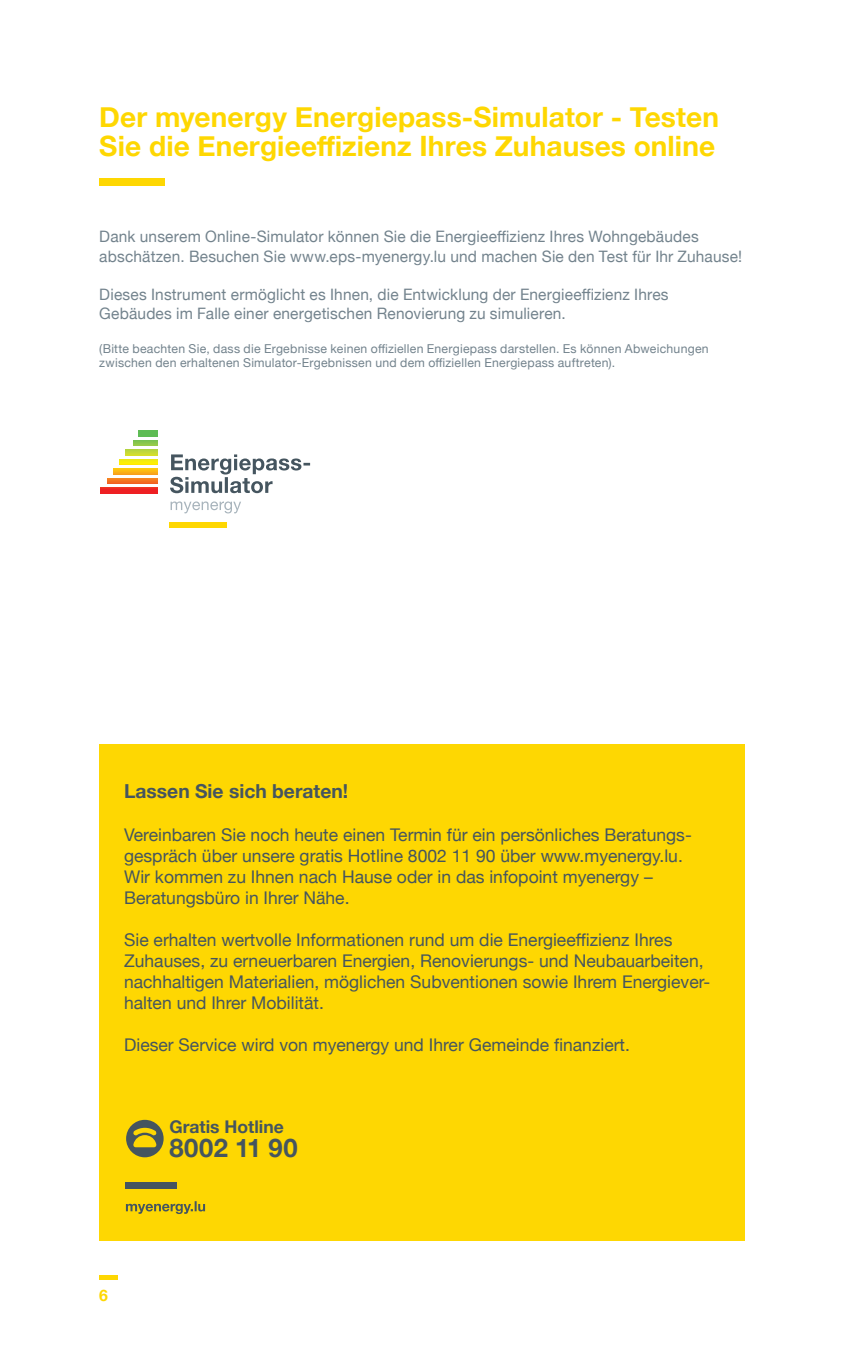
<style>
.page{position:relative;width:844px;height:1365px;background:#fff}
.page>*{position:absolute;margin:0;border:0;box-sizing:border-box;transform-origin:0 0}
.t1{font:700 28px/29.8px "Helvetica Neue";letter-spacing:.005em;color:#fed702}
.t2{font:700 25.55px "Helvetica Neue";letter-spacing:.025em;color:#45555f}
.soustitre_D_9{font:700 19.25px "Helvetica Neue";color:#45555f}
.texte_D_13_enumerati{font:17.5px/21px "Helvetica Neue";color:#45555f}
.t3{font:700 17.5px "Helvetica Neue";color:#45555f}
.t4{font:15.75px/19.2px "Helvetica Neue";letter-spacing:.01em;color:#73838d}
.t5{font:700 15.75px "Helvetica Neue";color:#fed702}
.texte_7{font:12.25px/14px "Helvetica Neue";letter-spacing:.02em;color:#73838d}
</style>
<div class="page">
<hr style="left:99px;top:1275px;width:19px;height:4px;background:#fed702">
<div style="left:99px;top:178px;width:66px;height:8px;background:#fed702"></div>
<div style="left:99px;top:744px;width:645px;height:496px;background:#fed702"></div>
<div style="left:126px;top:1119px;width:37px;height:38px;background:#45555f;border-radius:50%"></div>
<svg style="left:133px;top:1127px;width:24px;height:20px"></svg>
<svg style="left:126px;top:1201px;width:79px;height:12px"></svg>
<div style="left:125px;top:1182px;width:52px;height:6px;background:#45555f"></div>
<svg style="left:170px;top:501px;width:71px;height:12px"></svg>
<svg style="left:170px;top:454px;width:140px;height:39px"></svg>
<div style="left:169px;top:521px;width:58px;height:6px;background:#fed702"></div>
<div style="left:100px;top:487px;width:57px;height:6px;background:#ee1f23"></div>
<div style="left:114px;top:468px;width:43px;height:6px;background:#fcb913"></div>
<div style="left:126px;top:449px;width:31px;height:6px;background:#c2d839"></div>
<div style="left:139px;top:430px;width:18px;height:6px;background:#5ebc55"></div>
<div style="left:107px;top:478px;width:50px;height:6px;background:#f37221"></div>
<div style="left:120px;top:459px;width:37px;height:6px;background:#f8ee08"></div>
<div style="left:133px;top:440px;width:24px;height:6px;background:#88c64c"></div>
<p class="t1" style="left:99px;top:102px;width:621px">Der myenergy Energiepass-Simulator - Testen<br>Sie die Energieeffizienz Ihres Zuhauses online</p>
<p class="t4" style="left:99px;top:228px;width:644px">Dank unserem Online-Simulator können Sie die Energieeffizienz Ihres Wohngebäudes abschätzen. Besuchen Sie www.eps-myenergy.lu und machen Sie den Test für Ihr Zuhause!</p>
<p class="t4" style="left:99px;top:286px;width:570px">Dieses Instrument ermöglicht es Ihnen, die Entwicklung der Energieeffizienz Ihres<br>Gebäudes im Falle einer energetischen Renovierung zu simulieren.</p>
<p class="texte_7" style="left:99px;top:342px;width:610px">(Bitte beachten Sie, dass die Ergebnisse keinen offiziellen Energiepass darstellen. Es können Abweichungen zwischen den erhaltenen Simulator-Ergebnissen und dem offiziellen Energiepass auftreten).</p>
<p class="soustitre_D_9" style="left:124px;top:776px;width:225px">Lassen Sie sich beraten!</p>
<p class="texte_D_13_enumerati" style="left:124px;top:824px;width:569px">Vereinbaren Sie noch heute einen Termin für ein persönliches Beratungs&shy;gespräch über unsere gratis Hotline 8002 11 90 über www.myenergy.lu.<br>Wir kommen zu Ihnen nach Hause oder in das infopoint myenergy – Beratungsbüro in Ihrer Nähe.</p>
<p class="texte_D_13_enumerati" style="left:124px;top:929px;width:587px">Sie erhalten wertvolle Informationen rund um die Energieeffizienz Ihres Zuhauses, zu erneuerbaren Energien, Renovierungs- und Neubauarbeiten, nachhaltigen Materialien, möglichen Subventionen sowie Ihrem Energiever&shy;halten und Ihrer Mobilität.</p>
<p class="texte_D_13_enumerati" style="left:124px;top:1034px;width:507px">Dieser Service wird von myenergy und Ihrer Gemeinde finanziert.</p>
<p class="t5" style="left:99px;top:1282px;width:10px">6</p>
<p class="t3" style="left:169px;top:1112px;width:116px">Gratis Hotline</p>
<p class="t2" style="left:169px;top:1127px;width:130px">8002 11 90</p>
</div>
